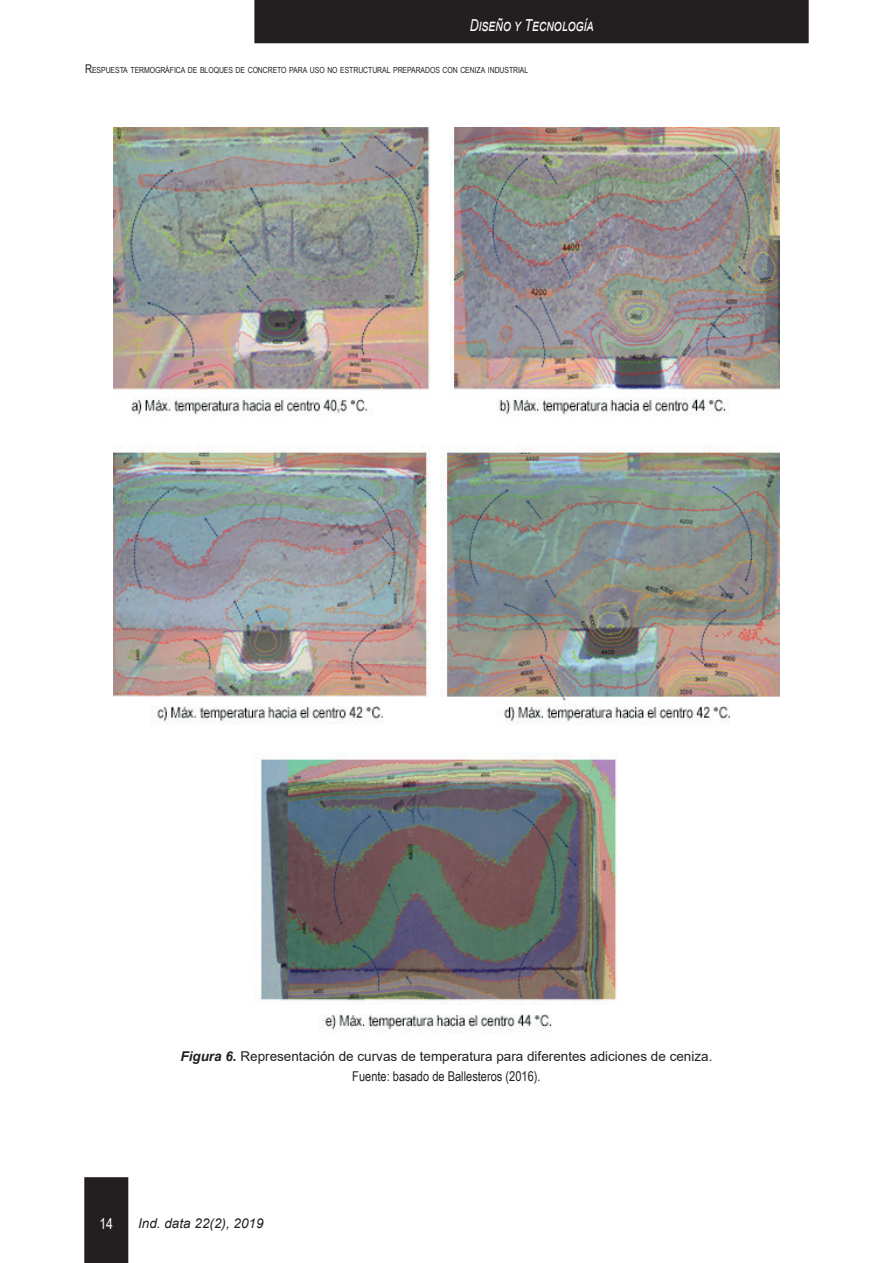
<style>
.page{position:relative;width:893px;height:1263px;background:#fff}
.page>*{position:absolute;margin:0;border:0;box-sizing:border-box;transform-origin:0 0}
.t1{font:italic 16.5px "Arial";color:#fff;scale:.75 1}
.t2{font:15px "Arial Narrow";color:#fff}
.t3{font:13.5px "Arial";color:#231f20}
.t4{font:13.5px "Arial Narrow";color:#231f20}
.t5{font:italic 13.5px "Arial";color:#231f20}
.t6{font:8.4px "Arial Narrow";letter-spacing:-.005em;color:#231f20}
.s1{font-size:12px}
.s2{font-weight:700;font-style:italic}
</style>
<div class="page">
<div style="left:84px;top:1177px;width:44px;height:86px;background:#231f20"></div>
<div style="left:254px;top:0;width:555px;height:43px;background:#231f20"></div>
<img style="left:114px;top:128px;width:665px;height:905px">
<h1 class="t1" style="left:470px;top:14px;width:167px">Diseño y Tecnología</h1>
<p class="t6" style="left:85px;top:63px;width:445px"><span class="s1">R</span>ESPUESTA TERMOGRÁFICA DE BLOQUES DE CONCRETO PARA USO NO ESTRUCTURAL PREPARADOS CON CENIZA INDUSTRIAL</p>
<h3 class="t3" style="left:180px;top:1047px;width:533px"><span class="s2">Figura 6.</span> Representación de curvas de temperatura para diferentes adiciones de ceniza.</h3>
<h3 class="t4" style="left:352px;top:1067px;width:190px">Fuente: basado de Ballesteros (2016).</h3>
<h2 class="t2" style="left:99px;top:1213px;width:15px">14</h2>
<h3 class="t5" style="left:138px;top:1215px;width:127px">Ind. data 22(2), 2019</h3>
</div>
